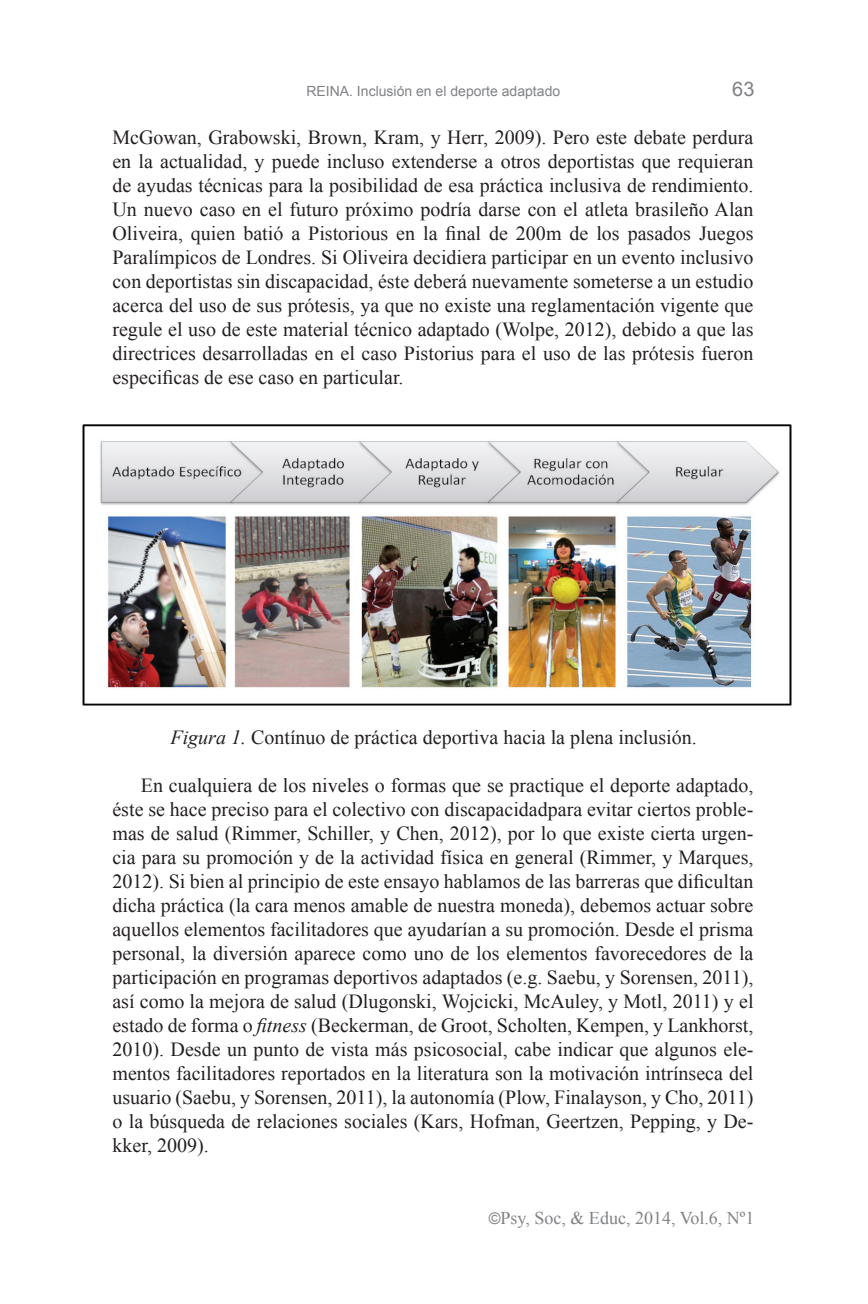
<style>
.page{position:relative;width:868px;height:1304px;background:#fff}
.page>*{position:absolute;margin:0;border:0;box-sizing:border-box;transform-origin:0 0}
.t1{font:20px/24px "Times New Roman";color:#231f20;text-align:justify}
.t2{font:20px "Arial";color:#808285}
.t3{font:18px "Times New Roman";color:#808285}
.t4{font:14.2px "Times New Roman";color:#040503;scale:1.06 1}
.t5{font:14px "Arial";color:#808285}
.s1{font-style:italic}
.s2{font-family:"Arial";font-size:16px}
</style>
<div class="page">
<img style="left:82px;top:424px;width:709px;height:281px">
<p class="t5" style="left:306px;top:82px;width:255px">REINA. Inclusión en el deporte adaptado</p>
<p class="t2" style="left:732px;top:76px;width:24px">63</p>
<p class="t1" style="left:112px;top:125px;width:642px">McGowan, Grabowski, Brown, Kram, y Herr, 2009). Pero este debate perdura en la actualidad, y puede incluso extenderse a otros deportistas que requieran de ayudas técnicas para la posibilidad de esa práctica inclusiva de rendimiento.<br>Un nuevo caso en el futuro próximo podría darse con el atleta brasileño Alan Oliveira, quien batió a Pistorious en la final de 200m de los pasados Juegos Paralímpicos de Londres. Si Oliveira decidiera participar en un evento inclusivo con deportistas sin discapacidad, éste deberá nuevamente someterse a un estudio acerca del uso de sus prótesis, ya que no existe una reglamentación vigente que regule el uso de este material técnico adaptado (Wolpe, 2012), debido a que las directrices desarrolladas en el caso Pistorius para el uso de las prótesis fueron especificas de ese caso en particular.</p>
<p class="t4" style="left:82px;top:349px;width:171px">Inclusión en deporte adaptado</p>
<p class="t1" style="left:170px;top:725px;width:528px"><span class="s1">Figura 1.</span> Contínuo de práctica deportiva hacia la plena inclusión.</p>
<p class="t1" style="left:112px;top:773px;width:642px;text-indent:28px">En cualquiera de los niveles o formas que se practique el deporte adaptado, éste se hace preciso para el colectivo con discapacidadpara evitar ciertos proble&shy;mas de salud (Rimmer, Schiller, y Chen, 2012), por lo que existe cierta urgen&shy;cia para su promoción y de la actividad física en general (Rimmer, y Marques, 2012). Si bien al principio de este ensayo hablamos de las barreras que dificultan dicha práctica (la cara menos amable de nuestra moneda), debemos actuar sobre aquellos elementos facilitadores que ayudarían a su promoción. Desde el prisma personal, la diversión aparece como uno de los elementos favorecedores de la participación en programas deportivos adaptados (e.g. Saebu, y Sorensen, 2011), así como la mejora de salud (Dlugonski, Wojcicki, McAuley, y Motl, 2011) y el estado de forma o <span class="s1">fitness</span> (Beckerman, de Groot, Scholten, Kempen, y Lankhorst, 2010). Desde un punto de vista más psicosocial, cabe indicar que algunos ele&shy;mentos facilitadores reportados en la literatura son la motivación intrínseca del usuario (Saebu, y Sorensen, 2011), la autonomía (Plow, Finalayson, y Cho, 2011) o la búsqueda de relaciones sociales (Kars, Hofman, Geertzen, Pepping, y De&shy;kker, 2009).</p>
<p class="t3" style="left:488px;top:1206px;width:267px"><span class="s2">©</span>Psy, Soc, &amp; Educ, 2014, Vol.6, Nº1</p>
</div>
